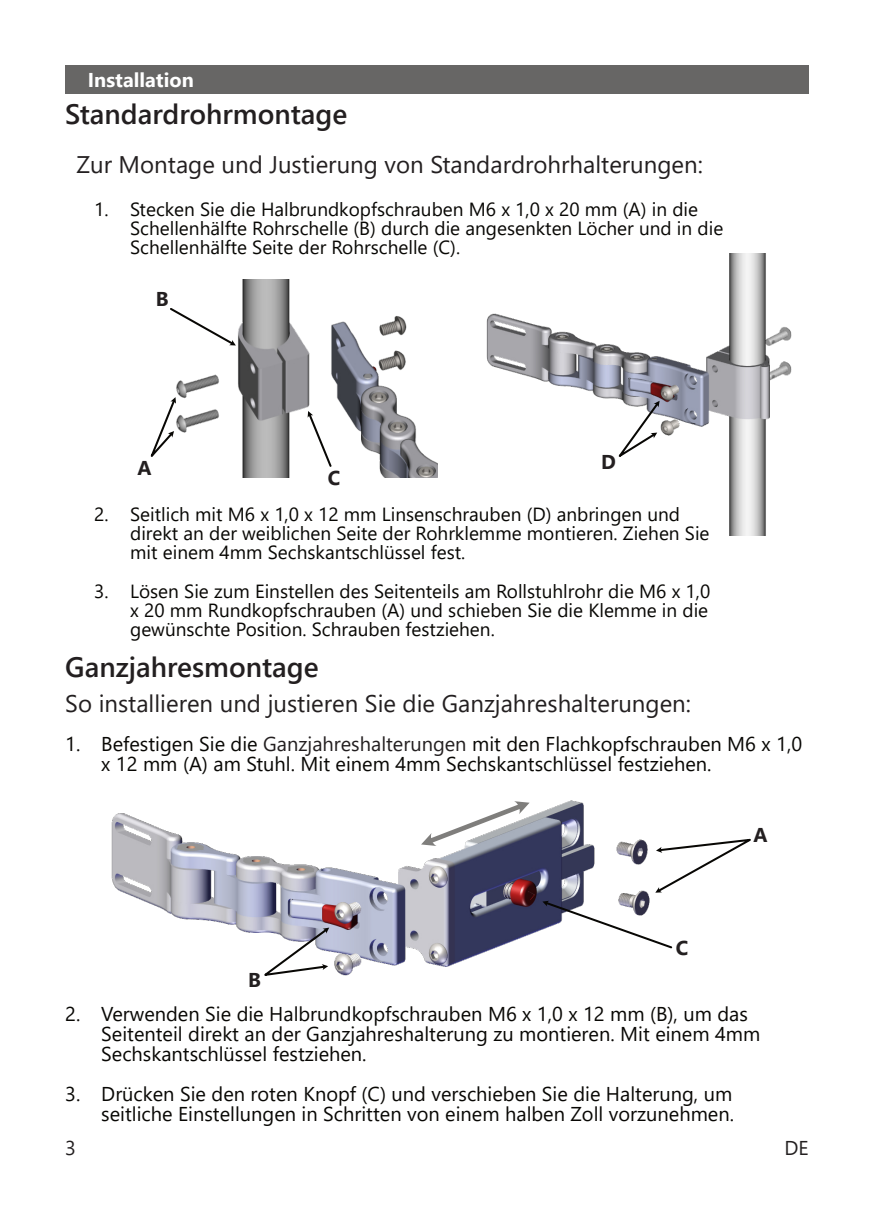
<style>
.page{position:relative;width:874px;height:1225px;background:#fff}
.page>*{position:absolute;margin:0;border:0;box-sizing:border-box;transform-origin:0 0}
.t1{font:600 28px "Segoe UI";color:#231f20}
.t2{font:24px "Segoe UI";color:#231f20}
.t3{font:20px/20px "Segoe UI";color:#080704}
.t4{font:700 20px "Segoe UI";color:#fff}
.t5{font:700 20px "Segoe UI";color:#231f20}
.t6{font:20px "Segoe UI";color:#231f20}
.t7{font:19px/19px "Segoe UI";color:#080704}
.s1{color:#231f20}
</style>
<div class="page">
<div style="left:65px;top:65px;width:743px;height:29px;background:#676665"></div>
<img style="left:111px;top:800px;width:539px;height:176px">
<svg style="left:263px;top:927px;width:66px;height:49px"></svg>
<svg style="left:655px;top:840px;width:96px;height:53px"></svg>
<svg style="left:542px;top:900px;width:131px;height:49px"></svg>
<svg style="left:421px;top:800px;width:108px;height:46px"></svg>
<img style="left:486px;top:254px;width:306px;height:281px">
<svg style="left:617px;top:401px;width:42px;height:57px"></svg>
<img style="left:176px;top:279px;width:261px;height:199px">
<svg style="left:170px;top:307px;width:66px;height:39px"></svg>
<svg style="left:307px;top:411px;width:25px;height:57px"></svg>
<svg style="left:150px;top:397px;width:26px;height:60px"></svg>
<p class="t4" style="left:88px;top:72px;width:107px">Installation</p>
<h1 class="t1" style="left:65px;top:104px;width:283px">Standardrohrmontage</h1>
<p class="t2" style="left:76px;top:156px;width:627px">Zur Montage und Justierung von Standardrohrhalterungen:</p>
<p class="t7" style="left:130px;top:201px;width:594px;text-indent:-36px">1. Stecken Sie die Halbrundkopfschrauben M6 x 1,0 x 20 mm (A) in die<br>Schellenhälfte Rohrschelle (B) durch die angesenkten Löcher und in die<br>Schellenhälfte Seite der Rohrschelle (C).</p>
<p class="t5" style="left:156px;top:291px;width:14px">B</p>
<p class="t5" style="left:137px;top:461px;width:16px">A</p>
<p class="t5" style="left:600px;top:455px;width:16px">D</p>
<p class="t5" style="left:327px;top:470px;width:14px">C</p>
<p class="t7" style="left:130px;top:506px;width:580px;text-indent:-36px">2. Seitlich mit M6 x 1,0 x 12 mm Linsenschrauben (D) anbringen und direkt an der weiblichen Seite der Rohrklemme montieren. Ziehen Sie mit einem 4mm Sechskantschlüssel fest.</p>
<p class="t7" style="left:130px;top:583px;width:581px;text-align:justify;text-indent:-36px">3. Lösen Sie zum Einstellen des Seitenteils am Rollstuhlrohr die M6 x 1,0 x 20 mm Rundkopfschrauben (A) und schieben Sie die Klemme in die gewünschte Position. Schrauben festziehen.</p>
<h1 class="t1" style="left:65px;top:656px;width:255px">Ganzjahresmontage</h1>
<p class="t2" style="left:65px;top:694px;width:627px">So installieren und justieren Sie die Ganzjahreshalterungen:</p>
<p class="t3" style="left:101px;top:736px;width:702px;text-indent:-36px">1. Befestigen Sie die <span class="s1">Ganzjahreshalterungen</span> mit den Flachkopfschrauben M6 x 1,0 x 12 mm (A) am Stuhl. Mit einem 4mm Sechskantschlüssel festziehen.</p>
<p class="t5" style="left:248px;top:972px;width:14px">B</p>
<p class="t5" style="left:675px;top:940px;width:14px">C</p>
<p class="t5" style="left:753px;top:827px;width:16px">A</p>
<p class="t3" style="left:101px;top:1006px;width:660px;text-indent:-36px">2. Verwenden Sie die Halbrundkopfschrauben M6 x 1,0 x 12 mm (B), um das<br>Seitenteil direkt an der Ganzjahreshalterung zu montieren. Mit einem 4mm<br>Sechskantschlüssel festziehen.</p>
<p class="t3" style="left:65px;top:1086px;width:670px;text-align:right">3. Drücken Sie den roten Knopf (C) und verschieben Sie die Halterung, um seitliche Einstellungen in Schritten von einem halben Zoll vorzunehmen.</p>
<p class="t6" style="left:65px;top:1140px;width:12px">3</p>
<p class="t6" style="left:784px;top:1140px;width:26px">DE</p>
</div>
